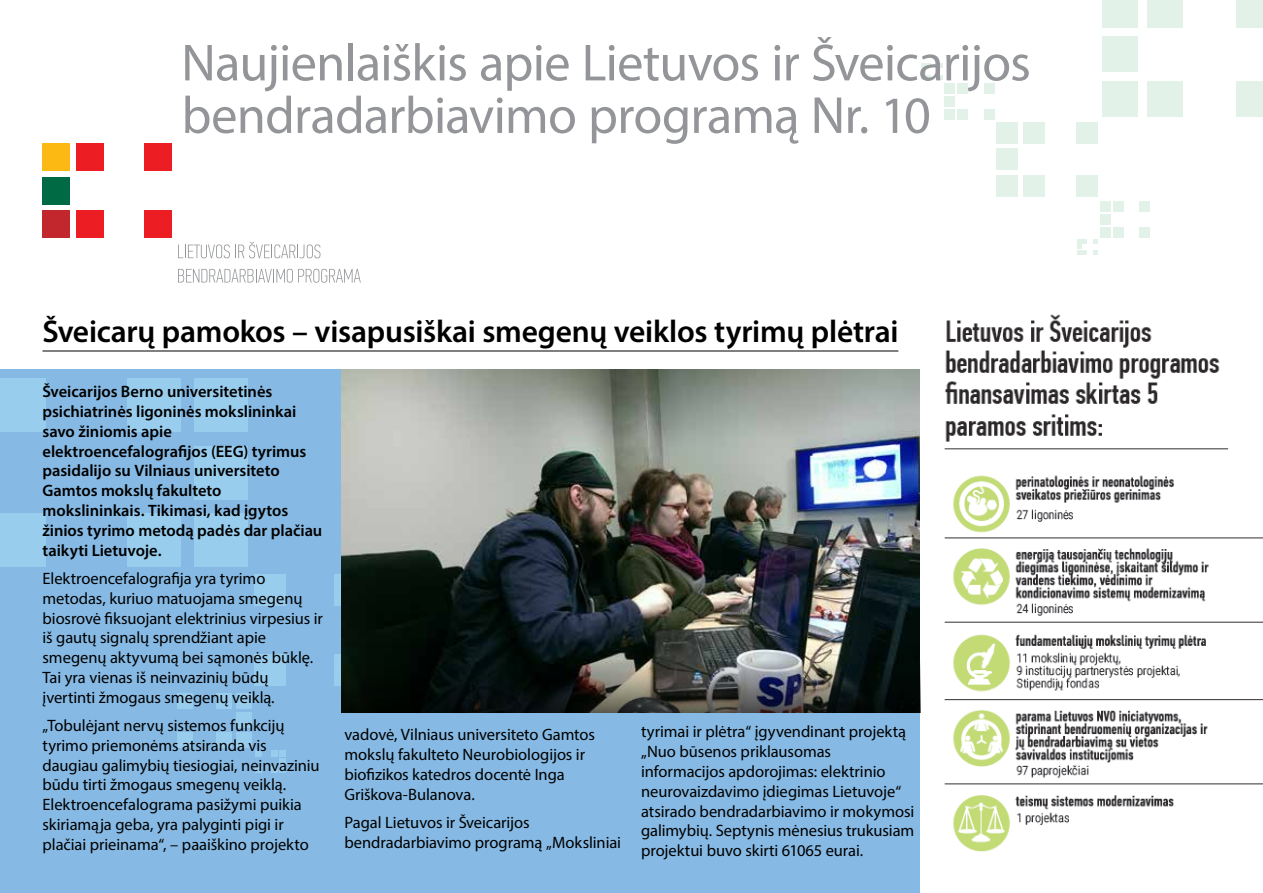
<style>
.page{position:relative;width:1263px;height:893px;background:#fff}
.page>*{position:absolute;margin:0;border:0;box-sizing:border-box;transform-origin:0 0}
.t1{font:52.5px/52.5px "Myriad Pro";letter-spacing:-.015em;color:#939598}
.t2{font:600 31.5px "Myriad Pro";letter-spacing:-.01em;color:#000}
.t3{font:16.5px/19.8px "Myriad Pro";letter-spacing:-.005em;color:#000}
.t4{font:600 16.5px/19.8px "Myriad Pro";letter-spacing:-.005em;color:#000}
</style>
<div class="page">
<div style="left:0;top:370px;width:1263px;height:523px;background:#86bae4"></div>
<div style="left:334px;top:574px;width:32px;height:32px;background:#98cdee"></div>
<div style="left:334px;top:654px;width:32px;height:32px;background:#98cdee"></div>
<div style="left:254px;top:574px;width:32px;height:32px;background:#98cdee"></div>
<div style="left:254px;top:654px;width:32px;height:32px;background:#98cdee"></div>
<div style="left:194px;top:378px;width:54px;height:54px;background:#98cdee"></div>
<div style="left:194px;top:446px;width:54px;height:54px;background:#98cdee"></div>
<div style="left:194px;top:513px;width:54px;height:54px;background:#98cdee"></div>
<div style="left:127px;top:378px;width:54px;height:54px;background:#98cdee"></div>
<div style="left:127px;top:513px;width:54px;height:54px;background:#98cdee"></div>
<div style="left:0;top:378px;width:46px;height:54px;background:#98cdee"></div>
<div style="left:0;top:513px;width:46px;height:54px;background:#98cdee"></div>
<div style="left:236px;top:693px;width:16px;height:16px;background:#98cdee"></div>
<div style="left:236px;top:713px;width:16px;height:15px;background:#98cdee"></div>
<div style="left:236px;top:732px;width:16px;height:16px;background:#98cdee"></div>
<div style="left:216px;top:693px;width:16px;height:16px;background:#98cdee"></div>
<div style="left:216px;top:732px;width:16px;height:16px;background:#98cdee"></div>
<div style="left:177px;top:693px;width:16px;height:16px;background:#98cdee"></div>
<div style="left:177px;top:732px;width:16px;height:16px;background:#98cdee"></div>
<div style="left:279px;top:750px;width:6px;height:7px;background:#98cdee"></div>
<div style="left:279px;top:758px;width:6px;height:7px;background:#98cdee"></div>
<div style="left:279px;top:766px;width:6px;height:7px;background:#98cdee"></div>
<div style="left:271px;top:750px;width:6px;height:7px;background:#98cdee"></div>
<div style="left:271px;top:766px;width:6px;height:7px;background:#98cdee"></div>
<div style="left:255px;top:750px;width:6px;height:7px;background:#98cdee"></div>
<div style="left:255px;top:766px;width:6px;height:7px;background:#98cdee"></div>
<img style="left:341px;top:370px;width:580px;height:272px">
<svg style="left:921px;top:64px;width:10px;height:16px"></svg>
<svg style="left:938px;top:64px;width:5px;height:4px"></svg>
<svg style="left:938px;top:75px;width:5px;height:5px"></svg>
<div style="left:997px;top:122px;width:21px;height:21px;background:#e3f2e9"></div>
<div style="left:997px;top:149px;width:21px;height:21px;background:#e3f2e9"></div>
<div style="left:997px;top:175px;width:21px;height:22px;background:#e3f2e9"></div>
<div style="left:1023px;top:122px;width:22px;height:21px;background:#e3f2e9"></div>
<div style="left:1023px;top:175px;width:22px;height:22px;background:#e3f2e9"></div>
<div style="left:1076px;top:122px;width:22px;height:21px;background:#e3f2e9"></div>
<div style="left:1076px;top:175px;width:22px;height:22px;background:#e3f2e9"></div>
<div style="left:945px;top:83px;width:10px;height:10px;background:#e3f2e9"></div>
<div style="left:945px;top:96px;width:10px;height:10px;background:#e3f2e9"></div>
<div style="left:945px;top:109px;width:10px;height:10px;background:#e3f2e9"></div>
<div style="left:958px;top:83px;width:10px;height:10px;background:#e3f2e9"></div>
<div style="left:958px;top:109px;width:10px;height:10px;background:#e3f2e9"></div>
<div style="left:984px;top:83px;width:10px;height:10px;background:#e3f2e9"></div>
<div style="left:984px;top:109px;width:10px;height:10px;background:#e3f2e9"></div>
<div style="left:1102px;top:0;width:36px;height:27px;background:#e3f2e9"></div>
<div style="left:1102px;top:36px;width:36px;height:36px;background:#e3f2e9"></div>
<div style="left:1102px;top:81px;width:36px;height:36px;background:#e3f2e9"></div>
<div style="left:1147px;top:0;width:36px;height:27px;background:#e3f2e9"></div>
<div style="left:1147px;top:81px;width:36px;height:36px;background:#e3f2e9"></div>
<div style="left:1236px;top:0;width:27px;height:27px;background:#e3f2e9"></div>
<div style="left:1236px;top:81px;width:27px;height:36px;background:#e3f2e9"></div>
<div style="left:1100px;top:201px;width:10px;height:11px;background:#e3f2e9"></div>
<div style="left:1100px;top:214px;width:10px;height:11px;background:#e3f2e9"></div>
<div style="left:1100px;top:227px;width:10px;height:11px;background:#e3f2e9"></div>
<div style="left:1113px;top:201px;width:10px;height:11px;background:#e3f2e9"></div>
<div style="left:1113px;top:227px;width:10px;height:11px;background:#e3f2e9"></div>
<div style="left:1139px;top:201px;width:10px;height:11px;background:#e3f2e9"></div>
<div style="left:1139px;top:227px;width:10px;height:11px;background:#e3f2e9"></div>
<svg style="left:1077px;top:239px;width:10px;height:15px"></svg>
<svg style="left:1093px;top:239px;width:4px;height:5px"></svg>
<svg style="left:1093px;top:250px;width:4px;height:4px"></svg>
<svg style="left:178px;top:242px;width:142px;height:16px"></svg>
<svg style="left:178px;top:269px;width:183px;height:14px"></svg>
<div style="left:43px;top:143px;width:27px;height:27px;background:#fdb913"></div>
<div style="left:43px;top:177px;width:27px;height:27px;background:#006a44"></div>
<div style="left:43px;top:211px;width:27px;height:27px;background:#c1272d"></div>
<div style="left:77px;top:143px;width:27px;height:27px;background:#ed1d24"></div>
<div style="left:77px;top:211px;width:27px;height:27px;background:#ed1d24"></div>
<div style="left:144px;top:143px;width:27px;height:27px;background:#ed1d24"></div>
<div style="left:144px;top:211px;width:27px;height:27px;background:#ed1d24"></div>
<div style="left:921px;top:313px;width:342px;height:580px;background:#fff"></div>
<img style="left:944px;top:314px;width:319px;height:538px">
<hr style="left:43px;top:351px;width:855px;height:1px;background:#000">
<img style="left:341px;top:642px;width:580px;height:70px">
<h1 class="t1" style="left:181px;top:36px;width:851px">Naujienlaiškis apie Lietuvos ir Šveicarijos bendradarbiavimo programą Nr. 10</h1>
<h2 class="t2" style="left:43px;top:312px;width:857px">Šveicarų pamokos – visapusiškai smegenų veiklos tyrimų plėtrai</h2>
<p class="t4" style="left:43px;top:381px;width:281px">Šveicarijos Berno universitetinės psichiatrinės ligoninės mokslininkai savo žiniomis apie elektroencefalografijos (EEG) tyrimus pasidalijo su Vilniaus universiteto<br>Gamtos mokslų fakulteto mokslininkais. Tikimasi, kad įgytos žinios tyrimo metodą padės dar plačiau taikyti Lietuvoje.</p>
<p class="t3" style="left:43px;top:568px;width:282px">Elektroencefalografija yra tyrimo metodas, kuriuo matuojama smegenų biosrovė fiksuojant elektrinius virpesius ir iš gautų signalų sprendžiant apie smegenų aktyvumą bei sąmonės būklę.<br>Tai yra vienas iš neinvazinių būdų įvertinti žmogaus smegenų veiklą.</p>
<p class="t3" style="left:43px;top:715px;width:279px">„Tobulėjant nervų sistemos funkcijų tyrimo priemonėms atsiranda vis daugiau galimybių tiesiogiai, neinvaziniu būdu tirti žmogaus smegenų veiklą.<br>Elektroencefalograma pasižymi puikia skiriamąja geba, yra palyginti pigi ir plačiai prieinama“, – paaiškino projekto</p>
<p class="t3" style="left:344px;top:725px;width:252px">vadovė, Vilniaus universiteto Gamtos mokslų fakulteto Neurobiologijos ir biofizikos katedros docentė Inga Griškova-Bulanova.</p>
<p class="t3" style="left:344px;top:812px;width:278px">Pagal Lietuvos ir Šveicarijos bendradarbiavimo programą „Moksliniai</p>
<p class="t3" style="left:641px;top:722px;width:275px">tyrimai ir plėtra“ įgyvendinant projektą „Nuo būsenos priklausomas informacijos apdorojimas: elektrinio neurovaizdavimo įdiegimas Lietuvoje“ atsirado bendradarbiavimo ir mokymosi galimybių. Septynis mėnesius trukusiam projektui buvo skirti 61065 eurai.</p>
</div>
